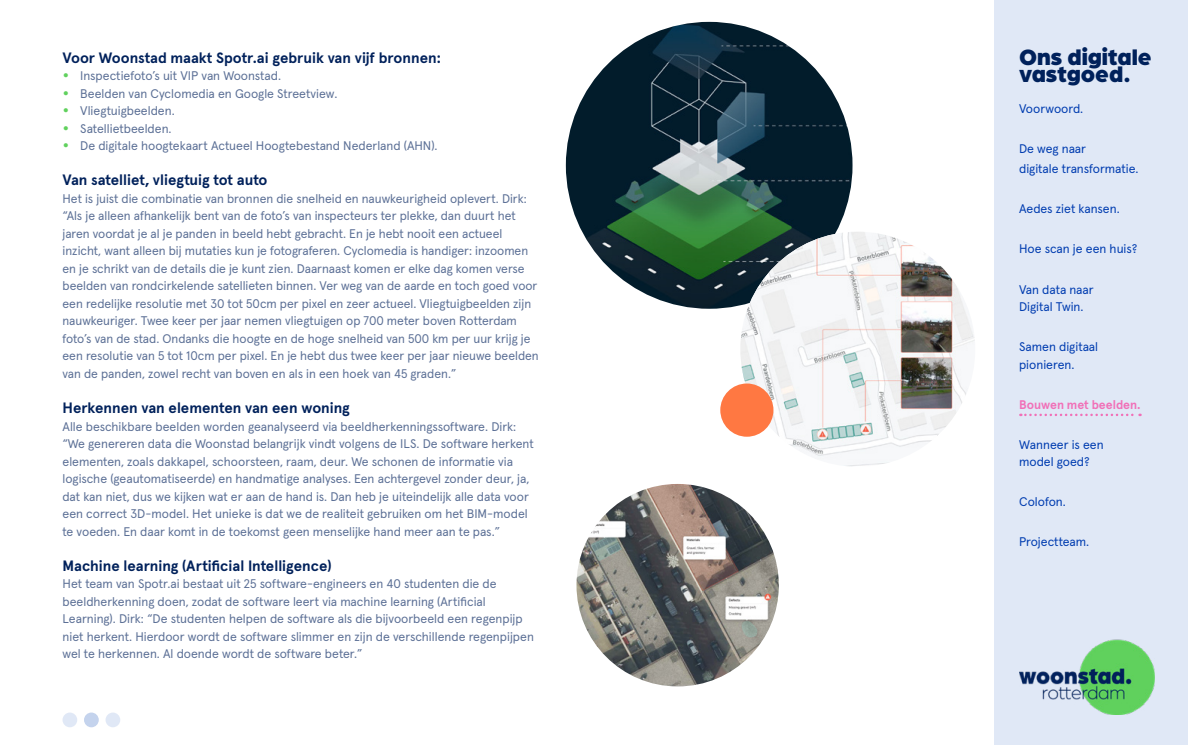
<style>
.page{position:relative;width:1188px;height:745px;background:#fff}
.page>*{position:absolute;margin:0;border:0;box-sizing:border-box;transform-origin:0 0}
.t1{font:900 23.62px/17.2px "Arboria";color:#00215b}
.t2{font:700 15px "Apercu Pro";color:#00215b}
.t3{font:12.5px/17.5px "Apercu Pro";color:#5c7096}
.t4{font:12.5px/17.5px "Apercu Pro";color:#003cb0}
.t5{font:700 12.5px "Apercu Pro";color:#f170b8}
.s1{font-weight:700;font-size:17.5px;color:#60d15d}
</style>
<div class="page">
<div style="left:994px;top:0;width:194px;height:744px;background:#e0e8f6"></div>
<img style="left:1019px;top:639px;width:135px;height:75px">
<img style="left:566px;top:22px;width:286px;height:286px;border-radius:143px">
<img style="left:576px;top:483px;width:203px;height:203px;border-radius:101px">
<img style="left:740px;top:231px;width:235px;height:235px;border-radius:117px">
<div style="left:63px;top:712px;width:14px;height:14px;background:#e0e8f6;border-radius:50%"></div>
<div style="left:106px;top:712px;width:14px;height:14px;background:#e0e8f6;border-radius:50%"></div>
<div style="left:84px;top:712px;width:15px;height:14px;background:#c4d3ed;border-radius:50%"></div>
<div style="left:720px;top:383px;width:53px;height:53px;background:#ff7842;border-radius:50%"></div>
<svg style="left:1020px;top:413px;width:120px;height:3px"></svg>
<p class="t2" style="left:62px;top:46px;width:380px">Voor Woonstad maakt Spotr.ai gebruik van vijf bronnen:</p>
<p class="t3" style="left:62px;top:66px;width:220px"><span class="s1">•</span> Inspectiefoto’s uit VIP van Woonstad.</p>
<p class="t3" style="left:62px;top:83px;width:276px"><span class="s1">•</span> Beelden van Cyclomedia en Google Streetview.</p>
<p class="t3" style="left:62px;top:101px;width:114px"><span class="s1">•</span> Vliegtuigbeelden.</p>
<p class="t3" style="left:62px;top:118px;width:111px"><span class="s1">•</span> Satellietbeelden.</p>
<p class="t3" style="left:62px;top:136px;width:376px"><span class="s1">•</span> De digitale hoogtekaart Actueel Hoogtebestand Nederland (AHN).</p>
<p class="t2" style="left:62px;top:168px;width:206px">Van satelliet, vliegtuig tot auto</p>
<p class="t3" style="left:62px;top:188px;width:478px">Het is juist die combinatie van bronnen die snelheid en nauwkeurigheid oplevert. Dirk: “Als je alleen afhankelijk bent van de foto’s van inspecteurs ter plekke, dan duurt het jaren voordat je al je panden in beeld hebt gebracht. En je hebt nooit een actueel inzicht, want alleen bij mutaties kun je fotograferen. Cyclomedia is handiger: inzoomen en je schrikt van de details die je kunt zien. Daarnaast komen er elke dag komen verse beelden van rondcirkelende satellieten binnen. Ver weg van de aarde en toch goed voor een redelijke resolutie met 30 tot 50cm per pixel en zeer actueel. Vliegtuigbeelden zijn nauwkeuriger. Twee keer per jaar nemen vliegtuigen op 700 meter boven Rotterdam foto’s van de stad. Ondanks die hoogte en de hoge snelheid van 500 km per uur krijg je een resolutie van 5 tot 10cm per pixel. En je hebt dus twee keer per jaar nieuwe beelden van de panden, zowel recht van boven en als in een hoek van 45 graden.”</p>
<p class="t2" style="left:62px;top:396px;width:289px">Herkennen van elementen van een woning</p>
<p class="t3" style="left:62px;top:416px;width:473px">Alle beschikbare beelden worden geanalyseerd via beeldherkenningssoftware. Dirk: “We genereren data die Woonstad belangrijk vindt volgens de ILS. De software herkent elementen, zoals dakkapel, schoorsteen, raam, deur. We schonen de informatie via logische (geautomatiseerde) en handmatige analyses. Een achtergevel zonder deur, ja, dat kan niet, dus we kijken wat er aan de hand is. Dan heb je uiteindelijk alle data voor een correct 3D-model. Het unieke is dat we de realiteit gebruiken om het BIM-model te voeden. En daar komt in de toekomst geen menselijke hand meer aan te pas.”</p>
<p class="t2" style="left:62px;top:553px;width:271px">Machine learning (Artificial Intelligence)</p>
<p class="t3" style="left:62px;top:573px;width:473px">Het team van Spotr.ai bestaat uit 25 software-engineers en 40 studenten die de beeldherkenning doen, zodat de software leert via machine learning (Artificial Learning). Dirk: “De studenten helpen de software als die bijvoorbeeld een regenpijp niet herkent. Hierdoor wordt de software slimmer en zijn de verschillende regenpijpen wel te herkennen. Al doende wordt de software beter.”</p>
<h1 class="t1" style="left:1019px;top:46px;width:134px">Ons digitale vastgoed.</h1>
<p class="t4" style="left:1019px;top:99px;width:66px">Voorwoord.</p>
<p class="t4" style="left:1019px;top:138px;width:121px;line-height:20px">De weg naar<br>digitale transformatie.</p>
<p class="t4" style="left:1019px;top:199px;width:102px">Aedes ziet kansen.</p>
<p class="t4" style="left:1019px;top:239px;width:120px">Hoe scan je een huis?</p>
<p class="t4" style="left:1019px;top:279px;width:76px">Van data naar<br>Digital Twin.</p>
<p class="t4" style="left:1019px;top:337px;width:81px">Samen digitaal pionieren.</p>
<p class="t5" style="left:1019px;top:394px;width:123px">Bouwen met beelden.</p>
<p class="t4" style="left:1019px;top:434px;width:86px">Wanneer is een model goed?</p>
<p class="t4" style="left:1019px;top:492px;width:48px">Colofon.</p>
<p class="t4" style="left:1019px;top:532px;width:72px">Projectteam.</p>
</div>
